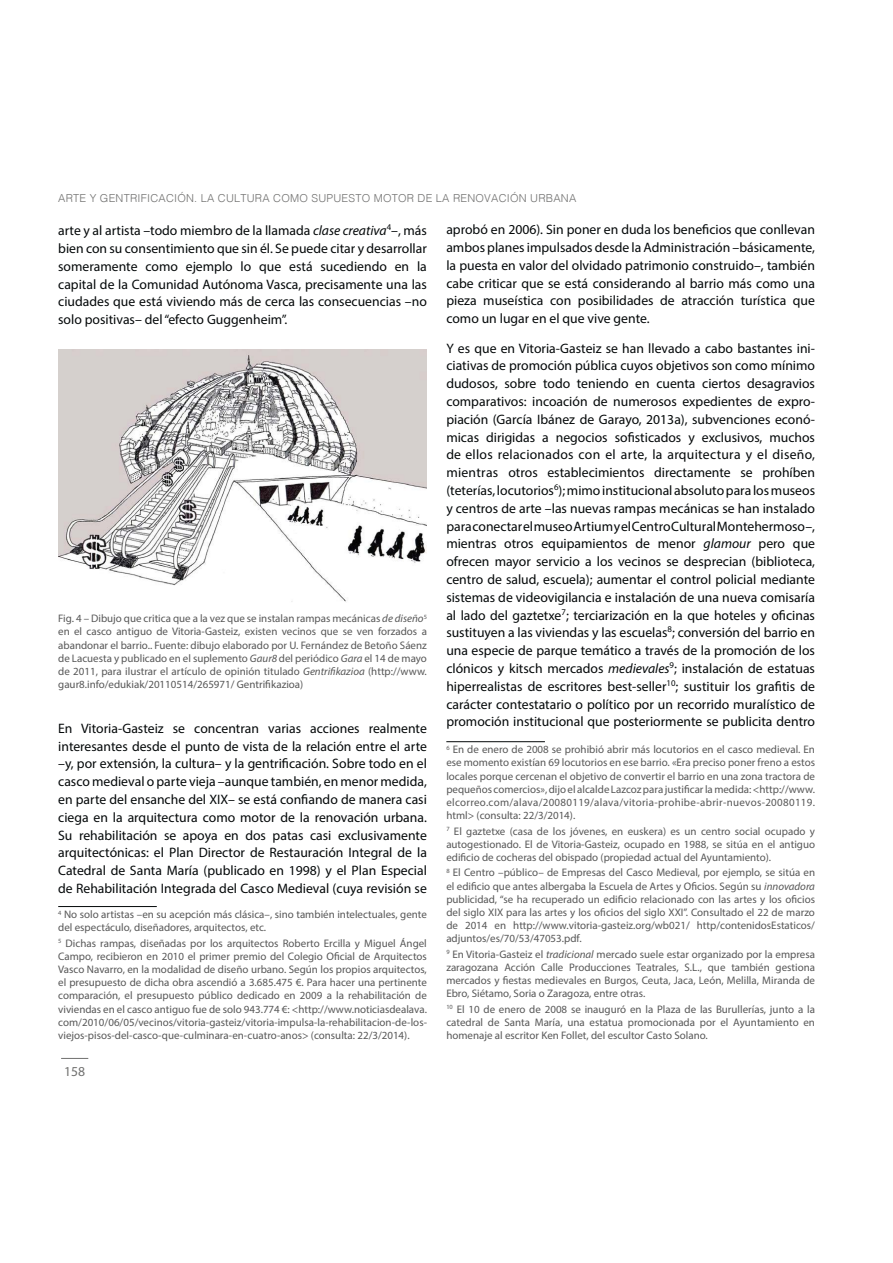
<style>
.page{position:relative;width:893px;height:1263px;background:#fff}
.page>*{position:absolute;margin:0;border:0;box-sizing:border-box;transform-origin:0 0}
.t1{font:13.65px/17.9px "Myriad Pro";color:#040809;text-align:justify}
.t2{font:13.65px "Myriad Pro";color:#70706f}
.t3{font:10.95px/13.2px "Myriad Pro";color:#575757;text-align:justify}
.t4{font:300 10.95px "Helvetica";letter-spacing:.02em;color:#70706f}
.s1{font-style:italic}
</style>
<div class="page">
<svg style="left:61px;top:1058px;width:27px;height:1px"></svg>
<img style="left:58px;top:350px;width:369px;height:252px">
<hr style="left:58px;top:906px;width:99px;height:1px;background:#040809">
<hr style="left:446px;top:741px;width:99px;height:1px;background:#040809">
<p class="t4" style="left:58px;top:193px;width:520px">ARTE Y GENTRIFICACIÓN. LA CULTURA COMO SUPUESTO MOTOR DE LA RENOVACIÓN URBANA</p>
<p class="t1" style="left:58px;top:223px;width:370px">arte y al artista –todo miembro de la llamada <span class="s1">clase creativa</span><sup>4</sup>–, más bien con su consentimiento que sin él. Se puede citar y desarrollar someramente como ejemplo lo que está sucediendo en la capital de la Comunidad Autónoma Vasca, precisamente una las ciudades que está viviendo más de cerca las consecuencias –no solo positivas– del “efecto Guggenheim”.</p>
<p class="t3" style="left:58px;top:613px;width:370px">Fig. 4 – Dibujo que critica que a la vez que se instalan rampas mecánicas <span class="s1">de diseño</span><sup>5 </sup>en el casco antiguo de Vitoria-Gasteiz, existen vecinos que se ven forzados a abandonar el barrio.. Fuente: dibujo elaborado por U. Fernández de Betoño Sáenz de Lacuesta y publicado en el suplemento <span class="s1">Gaur8</span> del periódico <span class="s1">Gara</span> el 14 de mayo de 2011, para ilustrar el artículo de opinión titulado <span class="s1">Gentrifikazioa</span> (http://www. gaur8.info/edukiak/20110514/265971/ Gentrifikazioa)</p>
<p class="t1" style="left:58px;top:720px;width:370px">En Vitoria-Gasteiz se concentran varias acciones realmente interesantes desde el punto de vista de la relación entre el arte –y, por extensión, la cultura– y la gentrificación. Sobre todo en el casco medieval o parte vieja –aunque también, en menor medida, en parte del ensanche del XIX– se está confiando de manera casi ciega en la arquitectura como motor de la renovación urbana.<br>Su rehabilitación se apoya en dos patas casi exclusivamente arquitectónicas: el Plan Director de Restauración Integral de la Catedral de Santa María (publicado en 1998) y el Plan Especial de Rehabilitación Integrada del Casco Medieval (cuya revisión se</p>
<p class="t3" style="left:58px;top:909px;width:370px"><sup>4</sup> No solo artistas –en su acepción más clásica–, sino también intelectuales, gente del espectáculo, diseñadores, arquitectos, etc.</p>
<p class="t3" style="left:58px;top:937px;width:370px"><sup>5</sup> Dichas rampas, diseñadas por los arquitectos Roberto Ercilla y Miguel Ángel Campo, recibieron en 2010 el primer premio del Colegio Oficial de Arquitectos Vasco Navarro, en la modalidad de diseño urbano. Según los propios arquitectos, el presupuesto de dicha obra ascendió a 3.685.475 €. Para hacer una pertinente comparación, el presupuesto público dedicado en 2009 a la rehabilitación de viviendas en el casco antiguo fue de solo 943.774 €: &lt;http://www.noticiasdealava. com/2010/06/05/vecinos/vitoria-gasteiz/vitoria-impulsa-la-rehabilitacion-de-los&shy;viejos-pisos-del-casco-que-culminara-en-cuatro-anos&gt; (consulta: 22/3/2014).</p>
<p class="t2" style="left:64px;top:1066px;width:23px">158</p>
<p class="t1" style="left:446px;top:222px;width:370px">aprobó en 2006). Sin poner en duda los beneficios que conllevan ambos planes impulsados desde la Administración –básicamente, la puesta en valor del olvidado patrimonio construido–, también cabe criticar que se está considerando al barrio más como una pieza museística con posibilidades de atracción turística que como un lugar en el que vive gente.</p>
<p class="t1" style="left:446px;top:340px;width:370px">Y es que en Vitoria-Gasteiz se han llevado a cabo bastantes ini&shy;ciativas de promoción pública cuyos objetivos son como mínimo dudosos, sobre todo teniendo en cuenta ciertos desagravios comparativos: incoación de numerosos expedientes de expro&shy;piación (García Ibánez de Garayo, 2013a), subvenciones econó&shy;micas dirigidas a negocios sofisticados y exclusivos, muchos de ellos relacionados con el arte, la arquitectura y el diseño, mientras otros establecimientos directamente se prohíben (teterías, locutorios<sup>6</sup>); mimo institucional absoluto para los museos y centros de arte –las nuevas rampas mecánicas se han instalado para conectar el museo Artium y el Centro Cultural Montehermoso–, mientras otros equipamientos de menor <span class="s1">glamour</span> pero que ofrecen mayor servicio a los vecinos se desprecian (biblioteca, centro de salud, escuela); aumentar el control policial mediante sistemas de videovigilancia e instalación de una nueva comisaría al lado del gaztetxe<sup>7</sup>; terciarización en la que hoteles y oficinas sustituyen a las viviendas y las escuelas<sup>8</sup>; conversión del barrio en una especie de parque temático a través de la promoción de los clónicos y kitsch mercados <span class="s1">medievales</span><sup>9</sup>; instalación de estatuas hiperrealistas de escritores best-seller<sup>10</sup>; sustituir los grafitis de carácter contestatario o político por un recorrido muralístico de promoción institucional que posteriormente se publicita dentro</p>
<p class="t3" style="left:446px;top:744px;width:370px"><sup>6</sup> En de enero de 2008 se prohibió abrir más locutorios en el casco medieval. En ese momento existían 69 locutorios en ese barrio. «Era preciso poner freno a estos locales porque cercenan el objetivo de convertir el barrio en una zona tractora de pequeños comercios», dijo el alcalde Lazcoz para justificar la medida: &lt;http://www. elcorreo.com/alava/20080119/alava/vitoria-prohibe-abrir-nuevos-20080119. html&gt; (consulta: 22/3/2014).</p>
<p class="t3" style="left:446px;top:825px;width:370px"><sup>7</sup> El gaztetxe (casa de los jóvenes, en euskera) es un centro social ocupado y autogestionado. El de Vitoria-Gasteiz, ocupado en 1988, se sitúa en el antiguo edificio de cocheras del obispado (propiedad actual del Ayuntamiento).</p>
<p class="t3" style="left:446px;top:867px;width:370px"><sup>8</sup> El Centro –público– de Empresas del Casco Medieval, por ejemplo, se sitúa en el edificio que antes albergaba la Escuela de Artes y Oficios. Según su <span class="s1">innovadora </span>publicidad, “se ha recuperado un edificio relacionado con las artes y los oficios del siglo XIX para las artes y los oficios del siglo XXI”. Consultado el 22 de marzo de 2014 en http://www.vitoria-gasteiz.org/wb021/ http/contenidosEstaticos/ adjuntos/es/70/53/47053.pdf.</p>
<p class="t3" style="left:446px;top:948px;width:370px"><sup>9</sup> En Vitoria-Gasteiz el <span class="s1">tradicional</span> mercado suele estar organizado por la empresa zaragozana Acción Calle Producciones Teatrales, S.L., que también gestiona mercados y fiestas medievales en Burgos, Ceuta, Jaca, León, Melilla, Miranda de Ebro, Siétamo, Soria o Zaragoza, entre otras.</p>
<p class="t3" style="left:446px;top:1003px;width:370px"><sup>10</sup> El 10 de enero de 2008 se inauguró en la Plaza de las Burullerías, junto a la catedral de Santa María, una estatua promocionada por el Ayuntamiento en homenaje al escritor Ken Follet, del escultor Casto Solano.</p>
</div>
